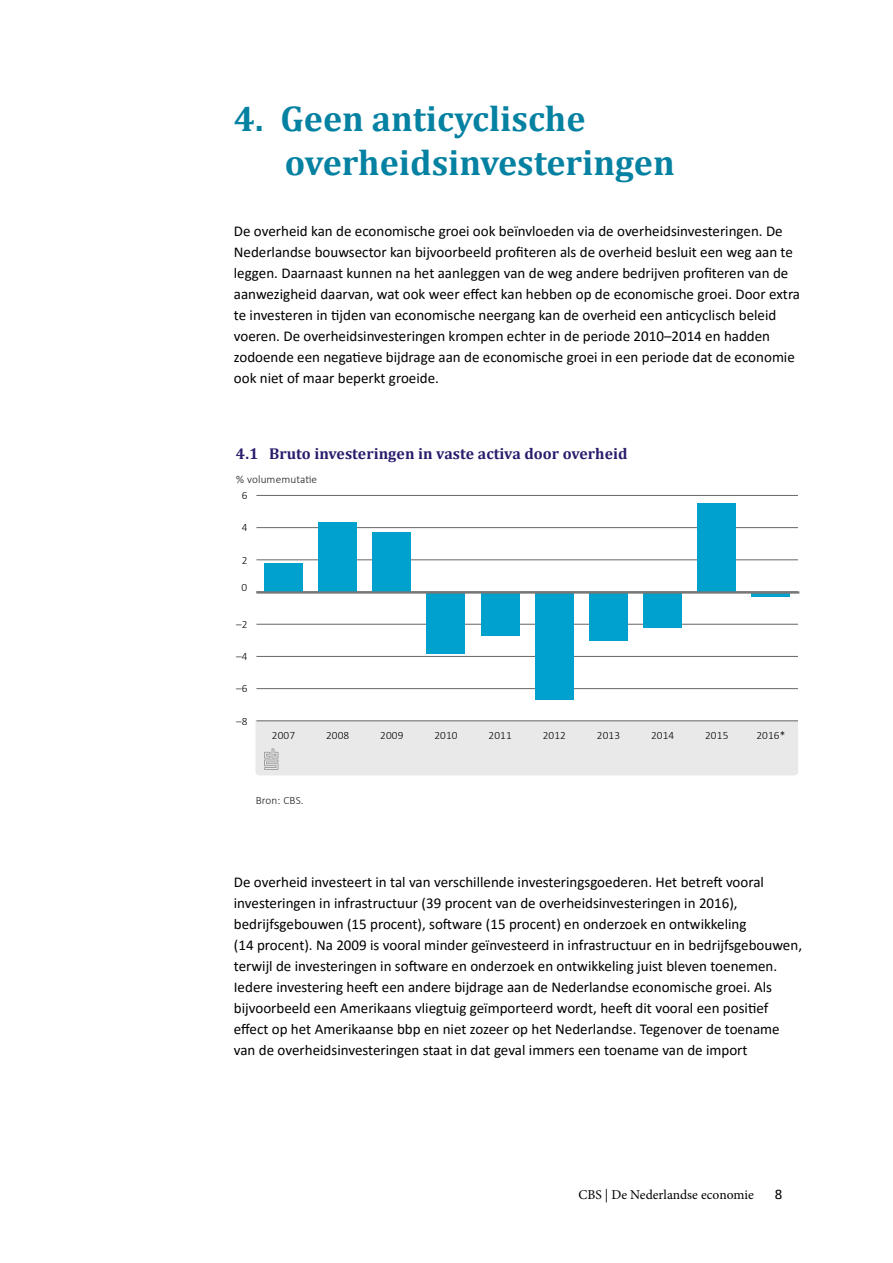
<style>
.page{position:relative;width:893px;height:1263px;background:#fff}
.page>*{position:absolute;margin:0;border:0;box-sizing:border-box;transform-origin:0 0}
.t1{font:700 36px/43.2px "Cambria";color:#0581a2}
.t2{font:700 15.75px "Cambria";letter-spacing:.005em;color:#271d6c}
.t3{font:15px/21px "Calibri";color:#000}
.t4{font:13.5px "Minion Pro";color:#000}
.t5{font:13.5px "Akko Pro";color:#000}
.t6{font:300 11.25px "Calibri";letter-spacing:.01em;color:#000}
.t7{font:300 11.25px "Calibri";letter-spacing:.01em;color:#1d1d1b}
</style>
<div class="page">
<div style="left:255px;top:721px;width:543px;height:54px;background:#e9e9e9"></div>
<hr style="left:256px;top:720px;width:542px;height:1px;background:#666">
<hr style="left:256px;top:688px;width:542px;height:1px;background:#666">
<hr style="left:256px;top:656px;width:542px;height:1px;background:#666">
<hr style="left:256px;top:624px;width:542px;height:1px;background:#666">
<hr style="left:256px;top:592px;width:542px;height:1px;background:#666">
<hr style="left:256px;top:560px;width:542px;height:1px;background:#666">
<hr style="left:256px;top:527px;width:542px;height:1px;background:#666">
<hr style="left:256px;top:495px;width:542px;height:1px;background:#666">
<div style="left:264px;top:563px;width:39px;height:29px;background:#00a1cd"></div>
<div style="left:318px;top:523px;width:39px;height:69px;background:#00a1cd"></div>
<div style="left:372px;top:532px;width:39px;height:60px;background:#00a1cd"></div>
<div style="left:426px;top:592px;width:39px;height:61px;background:#00a1cd"></div>
<div style="left:481px;top:592px;width:39px;height:43px;background:#00a1cd"></div>
<div style="left:535px;top:592px;width:39px;height:108px;background:#00a1cd"></div>
<div style="left:589px;top:592px;width:39px;height:48px;background:#00a1cd"></div>
<div style="left:643px;top:592px;width:39px;height:35px;background:#00a1cd"></div>
<div style="left:697px;top:503px;width:39px;height:89px;background:#00a1cd"></div>
<div style="left:751px;top:592px;width:39px;height:5px;background:#00a1cd"></div>
<hr style="left:257px;top:591px;width:542px;height:3px;background:#777776">
<h1 class="t1" style="left:285px;top:97px;width:391px;text-indent:-51px">4. Geen anticyclische overheidsinvesteringen</h1>
<p class="t3" style="left:234px;top:220px;width:568px">De overheid kan de economische groei ook beïnvloeden via de overheidsinvesteringen. De Nederlandse bouwsector kan bijvoorbeeld profiteren als de overheid besluit een weg aan te leggen. Daarnaast kunnen na het aanleggen van de weg andere bedrijven profiteren van de aanwezigheid daarvan, wat ook weer effect kan hebben op de economische groei. Door extra te investeren in tijden van economische neergang kan de overheid een anticyclisch beleid voeren. De overheidsinvesteringen krompen echter in de periode 2010–2014 en hadden zodoende een negatieve bijdrage aan de economische groei in een periode dat de economie ook niet of maar beperkt groeide.</p>
<p class="t2" style="left:236px;top:444px;width:393px">4.1 Bruto investeringen in vaste activa door overheid</p>
<p class="t7" style="left:236px;top:472px;width:82px">% volumemutatie</p>
<p class="t6" style="left:242px;top:488px;width:7px">6</p>
<p class="t6" style="left:242px;top:521px;width:7px">4</p>
<p class="t6" style="left:242px;top:553px;width:7px">2</p>
<p class="t6" style="left:241px;top:581px;width:7px">0</p>
<p class="t6" style="left:236px;top:617px;width:13px">–2</p>
<p class="t6" style="left:236px;top:649px;width:13px">–4</p>
<p class="t6" style="left:236px;top:682px;width:13px">–6</p>
<p class="t6" style="left:236px;top:714px;width:13px">–8</p>
<p class="t6" style="left:272px;top:729px;width:25px">2007</p>
<p class="t6" style="left:326px;top:729px;width:25px">2008</p>
<p class="t6" style="left:380px;top:729px;width:25px">2009</p>
<p class="t6" style="left:434px;top:729px;width:25px">2010</p>
<p class="t6" style="left:488px;top:729px;width:25px">2011</p>
<p class="t6" style="left:543px;top:729px;width:25px">2012</p>
<p class="t6" style="left:597px;top:729px;width:25px">2013</p>
<p class="t6" style="left:651px;top:729px;width:25px">2014</p>
<p class="t6" style="left:705px;top:729px;width:25px">2015</p>
<p class="t6" style="left:756px;top:729px;width:30px">2016*</p>
<p class="t7" style="left:256px;top:793px;width:49px">Bron: CBS.</p>
<p class="t3" style="left:234px;top:871px;width:570px">De overheid investeert in tal van verschillende investeringsgoederen. Het betreft vooral investeringen in infrastructuur (39 procent van de overheidsinvesteringen in 2016), bedrijfsgebouwen (15 procent), software (15 procent) en onderzoek en ontwikkeling<br>(14 procent). Na 2009 is vooral minder geïnvesteerd in infrastructuur en in bedrijfsgebouwen, terwijl de investeringen in software en onderzoek en ontwikkeling juist bleven toenemen.<br>Iedere investering heeft een andere bijdrage aan de Nederlandse economische groei. Als bijvoorbeeld een Amerikaans vliegtuig geïmporteerd wordt, heeft dit vooral een positief effect op het Amerikaanse bbp en niet zozeer op het Nederlandse. Tegenover de toename van de overheidsinvesteringen staat in dat geval immers een toename van de import</p>
<p class="t4" style="left:578px;top:1186px;width:177px">CBS | De Nederlandse economie</p>
<p class="t5" style="left:775px;top:1186px;width:9px">8</p>
</div>
